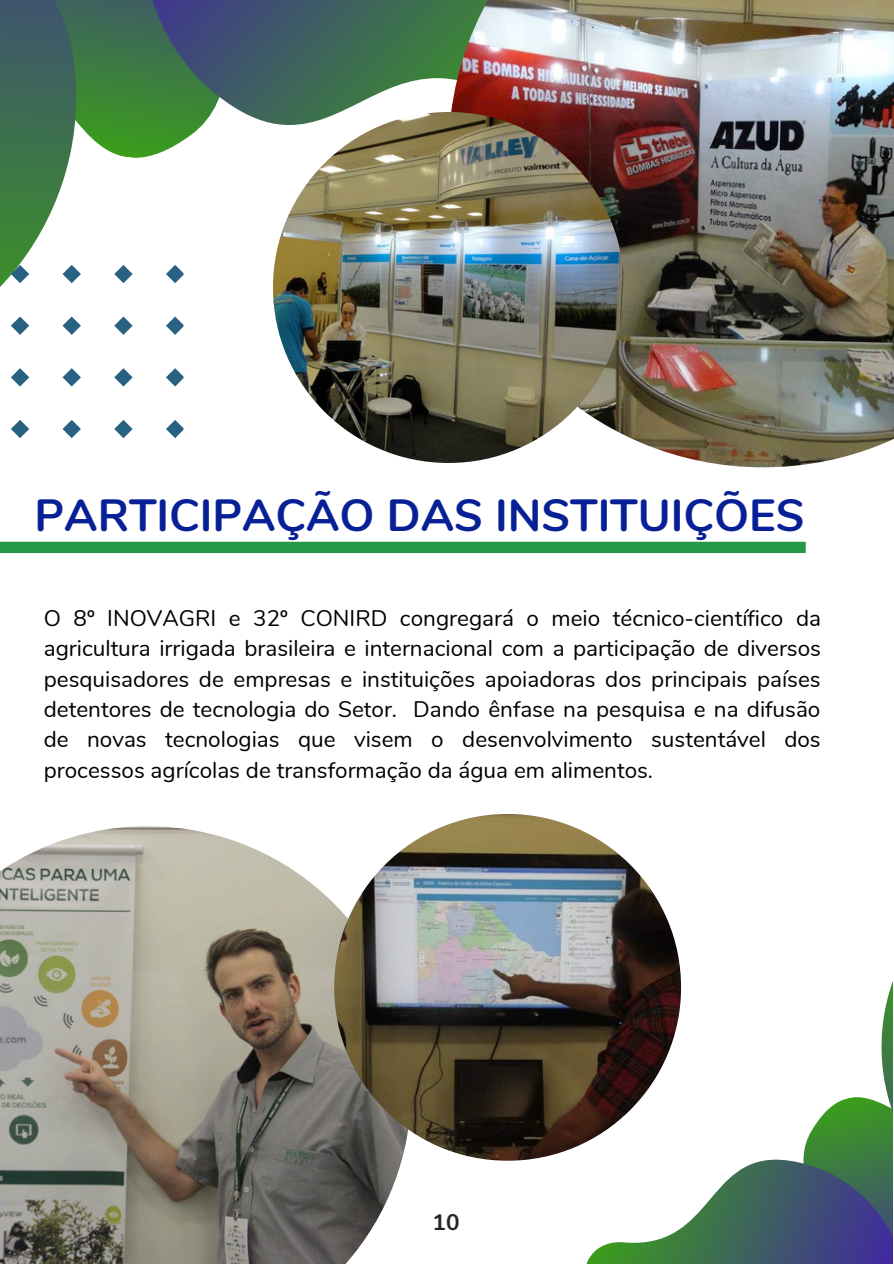
<style>
.page{position:relative;width:894px;height:1264px;background:#fff}
.page>*{position:absolute;margin:0;border:0;box-sizing:border-box;transform-origin:0 0}
.t1{font:700 45px "Nunito";color:#072095}
.t2{font:22.5px/30.5px "Nunito";color:#000;text-align:justify}
.t3{font:700 22.5px "Nunito";color:#242424}
</style>
<div class="page">
<svg style="left:264px;top:0;width:184px;height:125px"></svg>
<img style="left:448px;top:0;width:445px;height:467px">
<svg style="left:11px;top:420px;width:18px;height:18px"></svg>
<svg style="left:11px;top:368px;width:18px;height:18px"></svg>
<svg style="left:62px;top:420px;width:19px;height:18px"></svg>
<svg style="left:63px;top:368px;width:18px;height:18px"></svg>
<svg style="left:114px;top:420px;width:19px;height:18px"></svg>
<svg style="left:114px;top:368px;width:19px;height:18px"></svg>
<div style="left:0;top:542px;width:805px;height:11px;background:#249946"></div>
<svg style="left:166px;top:420px;width:17px;height:18px"></svg>
<svg style="left:166px;top:368px;width:17px;height:18px"></svg>
<svg style="left:0;top:0;width:264px;height:335px"></svg>
<img style="left:0;top:826px;width:411px;height:437px">
<svg style="left:561px;top:899px;width:332px;height:364px"></svg>
<img style="left:334px;top:814px;width:347px;height:346px;border-radius:50%">
<img style="left:273px;top:112px;width:351px;height:351px;border-radius:50%">
<p class="t1" style="left:35px;top:485px;width:771px">PARTICIPAÇÃO DAS INSTITUIÇÕES</p>
<p class="t2" style="left:44px;top:603px;width:778px">O 8º INOVAGRI e 32º CONIRD congregará o meio técnico-científico da agricultura irrigada brasileira e internacional com a participação de diversos pesquisadores de empresas e instituições apoiadoras dos principais países detentores de tecnologia do Setor. Dando ênfase na pesquisa e na difusão de novas tecnologias que visem o desenvolvimento sustentável dos processos agrícolas de transformação da água em alimentos.</p>
<p class="t3" style="left:432px;top:1206px;width:28px">10</p>
</div>
